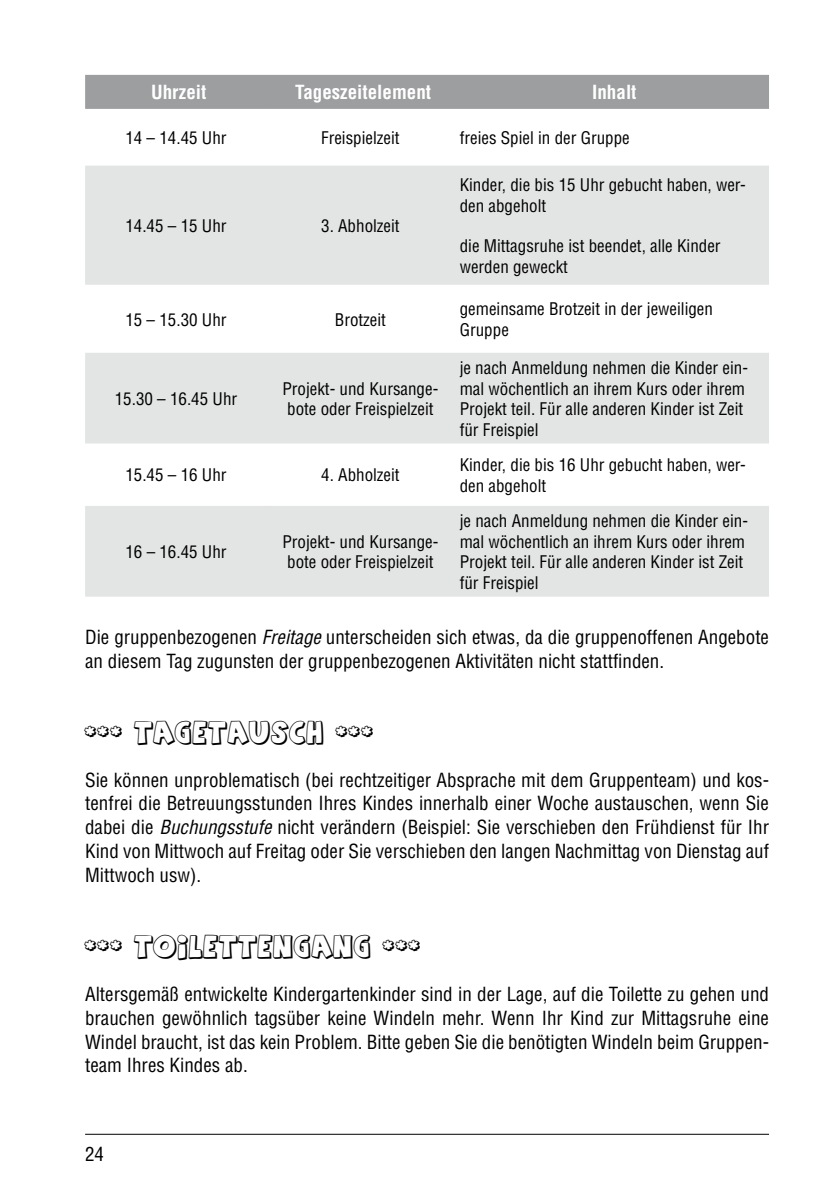
<style>
.page{position:relative;width:840px;height:1191px;background:#fff}
.page>*{position:absolute;margin:0;border:0;box-sizing:border-box;transform-origin:0 0}
.t1{font:22px "Agent Orange";color:#000}
.t2{font:condensed 19px/23.8px "Helvetica";color:#000;text-align:justify}
.t3{font:700 condensed 19px "Helvetica";color:#fff}
.t4{font:condensed 17px/20.4px "Helvetica";color:#000}
.s1{font-style:italic}
</style>
<div class="page">
<hr style="left:85px;top:1133px;width:683px;height:1px;background:#000">
<div style="left:85px;top:75px;width:683px;height:34px;background:#9c9e9f"></div>
<div style="left:85px;top:166px;width:683px;height:119px;background:#e3e4e4"></div>
<svg style="left:85px;top:353px;width:683px;height:243px;fill:#e3e4e4"></svg>
<p class="t3" style="left:151px;top:81px;width:57px">Uhrzeit</p>
<p class="t3" style="left:295px;top:81px;width:137px">Tageszeitelement</p>
<p class="t3" style="left:592px;top:81px;width:46px">Inhalt</p>
<p class="t4" style="left:125px;top:127px;width:103px">14 – 14.45 Uhr</p>
<p class="t4" style="left:321px;top:127px;width:80px">Freispielzeit</p>
<p class="t4" style="left:459px;top:127px;width:171px">freies Spiel in der Gruppe</p>
<p class="t4" style="left:125px;top:215px;width:103px">14.45 – 15 Uhr</p>
<p class="t4" style="left:321px;top:215px;width:80px">3. Abholzeit</p>
<p class="t4" style="left:459px;top:175px;width:287px">Kinder, die bis 15 Uhr gebucht haben, wer&shy;den abgeholt</p>
<p class="t4" style="left:459px;top:236px;width:262px">die Mittagsruhe ist beendet, alle Kinder werden geweckt</p>
<p class="t4" style="left:125px;top:309px;width:103px">15 – 15.30 Uhr</p>
<p class="t4" style="left:335px;top:309px;width:52px">Brotzeit</p>
<p class="t4" style="left:459px;top:299px;width:255px">gemeinsame Brotzeit in der jeweiligen<br>Gruppe</p>
<p class="t4" style="left:115px;top:388px;width:124px">15.30 – 16.45 Uhr</p>
<p class="t4" style="left:282px;top:378px;width:157px">Projekt- und Kursange&shy;bote oder Freispielzeit</p>
<p class="t4" style="left:459px;top:358px;width:289px">je nach Anmeldung nehmen die Kinder ein&shy;mal wöchentlich an ihrem Kurs oder ihrem Projekt teil. Für alle anderen Kinder ist Zeit für Freispiel</p>
<p class="t4" style="left:125px;top:465px;width:103px">15.45 – 16 Uhr</p>
<p class="t4" style="left:321px;top:465px;width:80px">4. Abholzeit</p>
<p class="t4" style="left:459px;top:455px;width:287px">Kinder, die bis 16 Uhr gebucht haben, wer&shy;den abgeholt</p>
<p class="t4" style="left:459px;top:511px;width:289px">je nach Anmeldung nehmen die Kinder ein&shy;mal wöchentlich an ihrem Kurs oder ihrem Projekt teil. Für alle anderen Kinder ist Zeit für Freispiel</p>
<p class="t2" style="left:85px;top:625px;width:685px">Die gruppenbezogenen <span class="s1">Freitage</span> unterscheiden sich etwas, da die gruppenoffenen Angebote an diesem Tag zugunsten der gruppenbezogenen Aktivitäten nicht stattfinden.</p>
<p class="t4" style="left:125px;top:541px;width:103px">16 – 16.45 Uhr</p>
<p class="t4" style="left:282px;top:531px;width:157px">Projekt- und Kursange&shy;bote oder Freispielzeit</p>
<p class="t1" style="left:85px;top:720px;width:291px">*** TAGETAUSCH ***</p>
<p class="t2" style="left:85px;top:767px;width:685px">Sie können unproblematisch (bei rechtzeitiger Absprache mit dem Gruppenteam) und kos&shy;tenfrei die Betreuungsstunden Ihres Kindes innerhalb einer Woche austauschen, wenn Sie dabei die <span class="s1">Buchungsstufe</span> nicht verändern (Beispiel: Sie verschieben den Frühdienst für Ihr Kind von Mittwoch auf Freitag oder Sie verschieben den langen Nachmittag von Dienstag auf Mittwoch usw).</p>
<p class="t1" style="left:85px;top:934px;width:338px">*** TOILETTENGANG ***</p>
<p class="t2" style="left:85px;top:982px;width:685px">Altersgemäß entwickelte Kindergartenkinder sind in der Lage, auf die Toilette zu gehen und brauchen gewöhnlich tagsüber keine Windeln mehr. Wenn Ihr Kind zur Mittagsruhe eine Windel braucht, ist das kein Problem. Bitte geben Sie die benötigten Windeln beim Gruppen&shy;team Ihres Kindes ab.</p>
<p class="t2" style="left:85px;top:1141px;width:20px">24</p>
</div>
